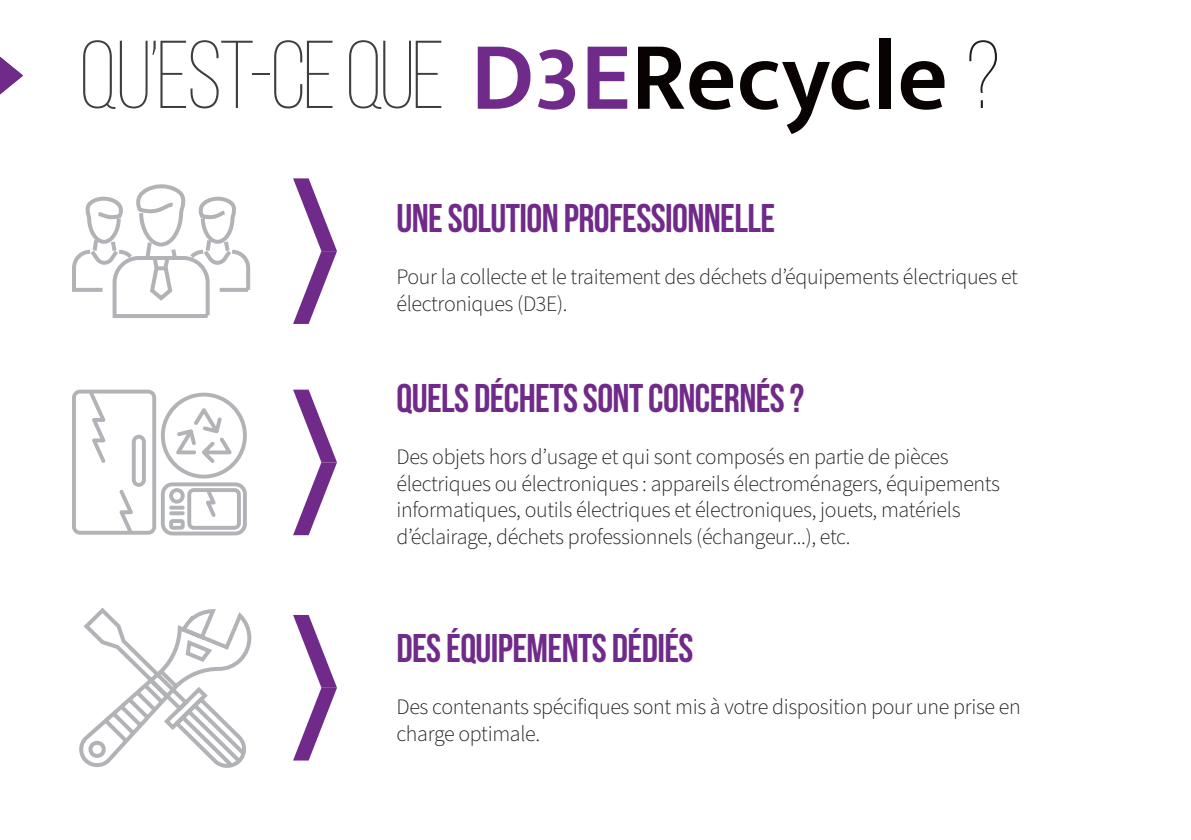
<style>
.page{position:relative;width:1191px;height:840px;background:#fff}
.page>*{position:absolute;margin:0;border:0;box-sizing:border-box;transform-origin:0 0}
.t1{font:300 96px "Bebas Neue";letter-spacing:-.03em;color:#3e3e3f}
.t2{font:300 96px "Bebas Neue";color:#231f20}
.t3{font:700 40px "Bebas Neue";letter-spacing:-.015em;color:#702a89}
.t4{font:300 22px/26.4px "Source Sans Pro";letter-spacing:-.015em;color:#231f20}
</style>
<div class="page">
<svg style="left:0;top:57px;width:23px;height:37px"></svg>
<svg style="left:293px;top:178px;width:44px;height:146px"></svg>
<svg style="left:293px;top:389px;width:44px;height:146px"></svg>
<svg style="left:293px;top:615px;width:44px;height:145px"></svg>
<svg style="left:478px;top:47px;width:52px;height:62px"></svg>
<svg style="left:538px;top:49px;width:37px;height:61px"></svg>
<svg style="left:587px;top:47px;width:40px;height:62px"></svg>
<svg style="left:638px;top:47px;width:95px;height:63px"></svg>
<svg style="left:740px;top:61px;width:130px;height:73px"></svg>
<div style="left:879px;top:39px;width:11px;height:70px;background:#080302"></div>
<svg style="left:900px;top:61px;width:44px;height:49px"></svg>
<svg style="left:72px;top:184px;width:179px;height:134px"></svg>
<svg style="left:143px;top:238px;width:36px;height:65px"></svg>
<svg style="left:80px;top:607px;width:172px;height:161px"></svg>
<svg style="left:72px;top:389px;width:175px;height:146px"></svg>
<h1 class="t1" style="left:79px;top:24px;width:367px">QU’EST-CE QUE</h1>
<h1 class="t2" style="left:965px;top:24px;width:36px">?</h1>
<h2 class="t3" style="left:396px;top:195px;width:380px">UNE SOLUTION PROFESSIONNELLE</h2>
<p class="t4" style="left:396px;top:264px;width:623px">Pour la collecte et le traitement des déchets d’équipements électriques et électroniques (D3E).</p>
<h2 class="t3" style="left:396px;top:375px;width:409px">QUELS DÉCHETS SONT CONCERNÉS ?</h2>
<p class="t4" style="left:396px;top:444px;width:605px">Des objets hors d’usage et qui sont composés en partie de pièces électriques ou électroniques : appareils électroménagers, équipements informatiques, outils électriques et électroniques, jouets, matériels d’éclairage, déchets professionnels (échangeur...), etc.</p>
<h2 class="t3" style="left:396px;top:625px;width:298px">DES ÉQUIPEMENTS DÉDIÉS</h2>
<p class="t4" style="left:396px;top:694px;width:626px">Des contenants spécifiques sont mis à votre disposition pour une prise en charge optimale.</p>
</div>
